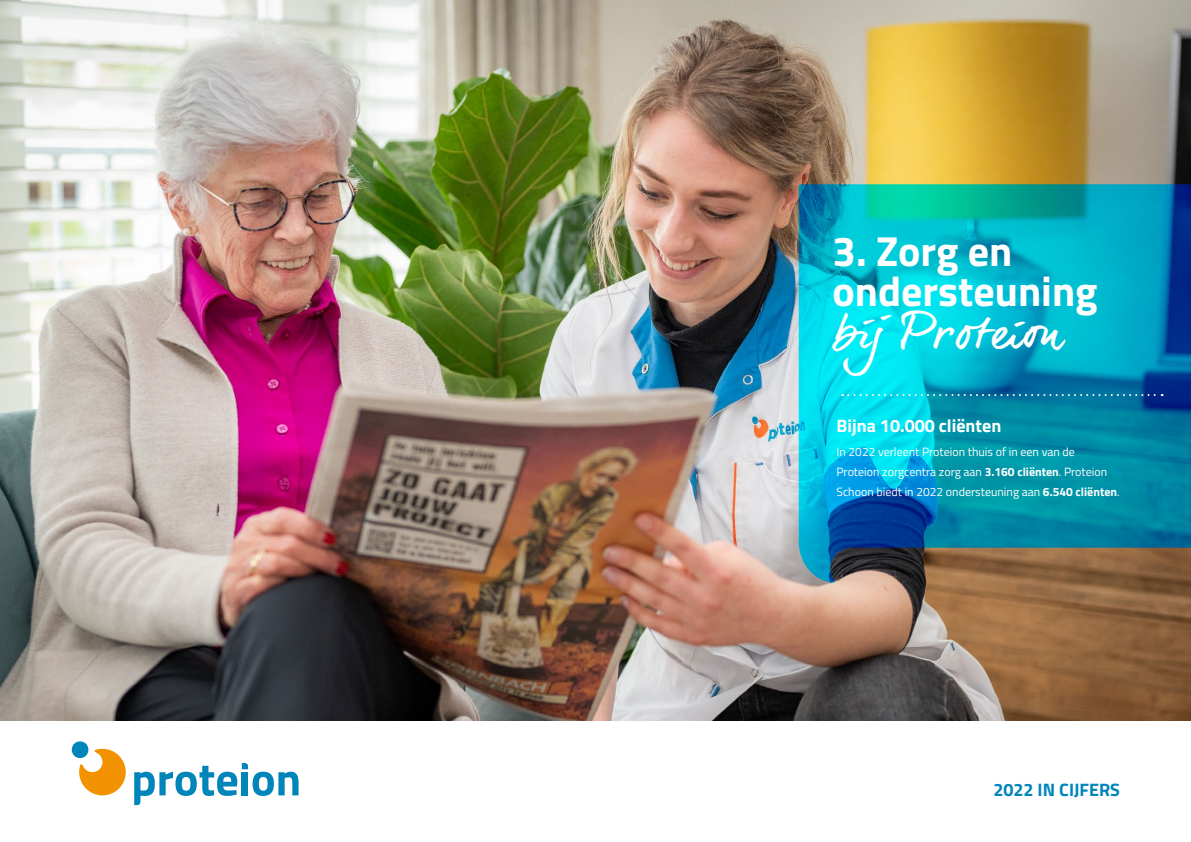
<style>
.page{position:relative;width:1191px;height:842px;background:#fff}
.page>*{position:absolute;margin:0;border:0;box-sizing:border-box;transform-origin:0 0}
.t1{font:48px "dear Joe 6";color:#fff}
.t2{font:700 42px/40px "Titillium";color:#fff}
.t3{font:700 18px "Titillium";color:#fff}
.t4{font:700 18px "Titillium";color:#0085ba}
.t5{font:12px/20px "Titillium";color:#fff}
.s1{font-weight:700}
</style>
<div class="page">
<img style="left:0;top:0;width:1191px;height:720px">
<svg style="left:134px;top:763px;width:164px;height:42px"></svg>
<svg style="left:71px;top:741px;width:55px;height:54px"></svg>
<svg style="left:798px;top:184px;width:393px;height:399px;background:#0b9db4"></svg>
<svg style="left:842px;top:394px;width:320px;height:2px"></svg>
<h2 class="t2" style="left:832px;top:229px;width:267px">3. Zorg en ondersteuning</h2>
<h1 class="t1" style="left:832px;top:303px;width:235px">bijProteion</h1>
<h3 class="t3" style="left:836px;top:411px;width:166px">Bijna 10.000 cliënten</h3>
<p class="t5" style="left:836px;top:441px;width:285px">In 2022 verleent Proteion thuis of in een van de<br>Proteion zorgcentra zorg aan <span class="s1">3.160 cliënten</span>. Proteion<br>Schoon biedt in 2022 ondersteuning aan <span class="s1">6.540 cliënten</span>.</p>
<h3 class="t4" style="left:993px;top:776px;width:128px">2022 IN CIJFERS</h3>
</div>
